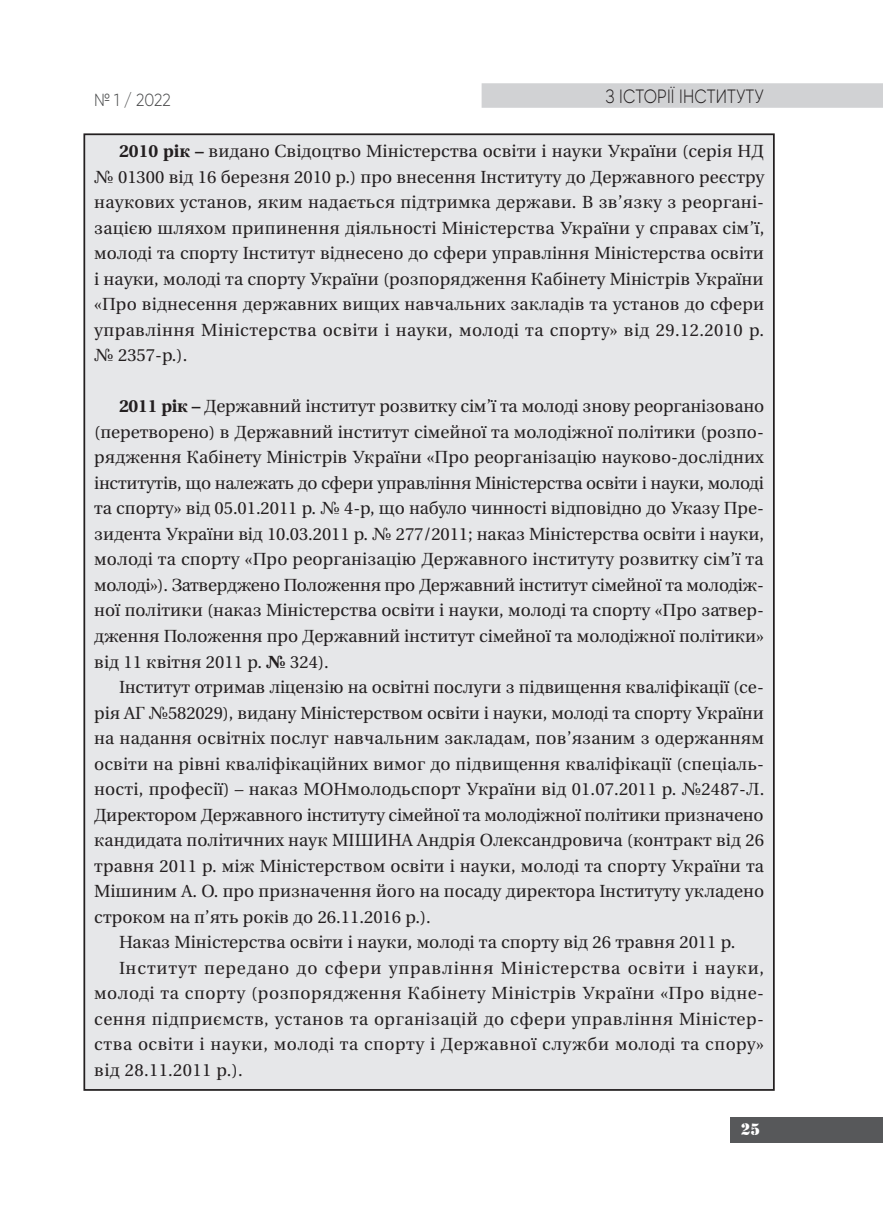
<style>
.page{position:relative;width:883px;height:1231px;background:#fff}
.page>*{position:absolute;margin:0;border:0;box-sizing:border-box;transform-origin:0 0}
.t1{font:21px "Shablon CTT";color:#fff}
.t2{font:300 19.25px "Gilroy";letter-spacing:.01em;color:#231f20;scale:.85 1}
.ТЕКСТ{font:17.5px/25.6px "Heuristica";color:#231f20;text-align:justify}
.t3{font:300 17.5px "Gilroy";color:#4b4c4d;scale:.9 1}
.s1{font-weight:700}
</style>
<div class="page">
<div style="left:482px;top:83px;width:401px;height:25px;background:#d1d2d4"></div>
<div style="left:731px;top:1117px;width:152px;height:25px;background:#57585a"></div>
<div style="left:84px;top:134px;width:690px;height:955px;background:#e6e7e9"></div>
<p class="t3" style="left:94px;top:90px;width:87px">№ 1 / 2022</p>
<p class="t2" style="left:606px;top:84px;width:188px">З історії інституту</p>
<p class="ТЕКСТ" style="left:94px;top:139px;width:672px;text-indent:25px"><span class="s1">2010 рік –</span> видано Свідоцтво Міністерства освіти і науки України (серія НД № 01300 від 16 березня 2010 р.) про внесення Інституту до Державного реєстру наукових установ, яким надається підтримка держави. В зв’язку з реоргані&shy;зацією шляхом припинення діяльності Міністерства України у справах сім’ї, молоді та спорту Інститут віднесено до сфери управління Міністерства освіти і науки, молоді та спорту України (розпорядження Кабінету Міністрів України «Про віднесення державних вищих навчальних закладів та установ до сфери управління Міністерства освіти і науки, молоді та спорту» від 29.12.2010 р. № 2357-р.).</p>
<p class="ТЕКСТ" style="left:94px;top:394px;width:671px;text-indent:25px"><span class="s1">2011 рік –</span> Державний інститут розвитку сім’ї та молоді знову реорганізовано (перетворено) в Державний інститут сімейної та молодіжної політики (розпо&shy;рядження Кабінету Міністрів України «Про реорганізацію науково-дослідних інститутів, що належать до сфери управління Міністерства освіти і науки, молоді та спорту» від 05.01.2011 р. № 4-р, що набуло чинності відповідно до Указу Пре&shy;зидента України від 10.03.2011 р. № 277/2011; наказ Міністерства освіти і науки, молоді та спорту «Про реорганізацію Державного інституту розвитку сім’ї та молоді»). Затверджено Положення про Державний інститут сімейної та молодіж&shy;ної політики (наказ Міністерства освіти і науки, молоді та спорту «Про затвер&shy;дження Положення про Державний інститут сімейної та молодіжної політики» від 11 квітня 2011 р. <span class="s1">№</span> 324).</p>
<p class="ТЕКСТ" style="left:94px;top:674px;width:672px;text-indent:25px">Інститут отримав ліцензію на освітні послуги з підвищення кваліфікації (се&shy;рія АГ №582029), видану Міністерством освіти і науки, молоді та спорту України на надання освітніх послуг навчальним закладам, пов’язаним з одержанням освіти на рівні кваліфікаційних вимог до підвищення кваліфікації (спеціаль&shy;ності, професії) – наказ МОНмолодьспорт України від 01.07.2011 р. №2487-Л.<br>Директором Державного інституту сімейної та молодіжної політики призначено кандидата політичних наук МІШИНА Андрія Олександровича (контракт від 26 травня 2011 р. між Міністерством освіти і науки, молоді та спорту України та Мішиним А. О. про призначення його на посаду директора Інституту укладено строком на п’ять років до 26.11.2016 р.).</p>
<p class="ТЕКСТ" style="left:119px;top:929px;width:618px">Наказ Міністерства освіти і науки, молоді та спорту від 26 травня 2011 р.</p>
<p class="ТЕКСТ" style="left:94px;top:954px;width:671px;text-indent:25px">Інститут передано до сфери управління Міністерства освіти і науки, молоді та спорту (розпорядження Кабінету Міністрів України «Про відне&shy;сення підприємств, установ та організацій до сфери управління Міністер&shy;ства освіти і науки, молоді та спорту і Державної служби молоді та спору» від 28.11.2011 р.).</p>
<p class="t1" style="left:741px;top:1119px;width:21px">25</p>
</div>
